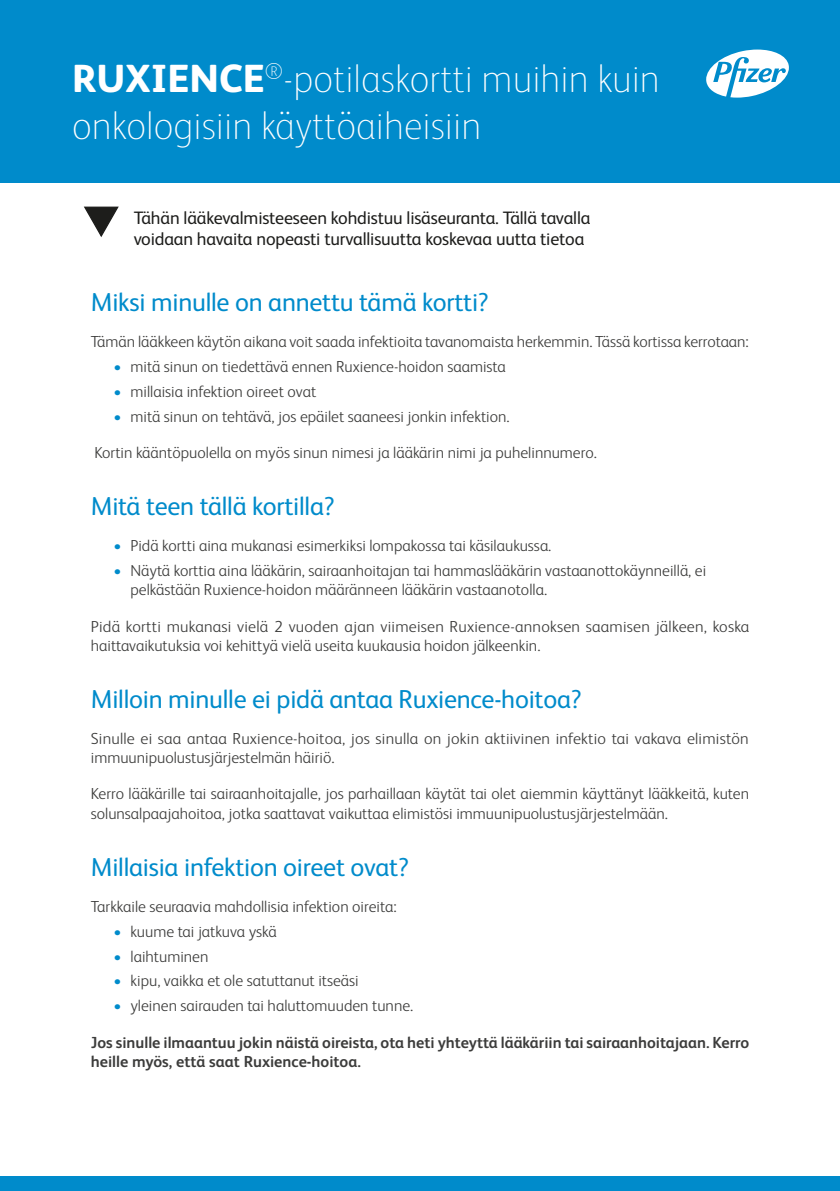
<style>
.page{position:relative;width:840px;height:1191px;background:#fff}
.page>*{position:absolute;margin:0;border:0;box-sizing:border-box;transform-origin:0 0}
.t1{font:100 39.2px/47px "FS Albert";color:#fff}
.t2{font:26px "FS Albert";letter-spacing:-.01em;color:#008bcb}
.t3{font:18px/21.6px "FS Albert";letter-spacing:-.01em;color:#1d1d1b}
.t4{font:300 16px/19.2px "FS Albert";color:#3c3c3b}
.t5{font:700 16px/19.2px "FS Albert";color:#3c3c3b}
.s1{font-weight:800}
.s2{font-weight:400;color:#008bcb}
</style>
<div class="page">
<div style="left:0;top:0;width:839px;height:182px;background:#008bcb"></div>
<svg style="left:706px;top:50px;width:82px;height:48px"></svg>
<div style="left:0;top:1177px;width:839px;height:14px;background:#008bcb"></div>
<svg style="left:83px;top:206px;width:36px;height:31px"></svg>
<h1 class="t1" style="left:72px;top:55px;width:589px"><span class="s1">RUXIENCE</span><sup>®</sup>-potilaskortti muihin kuin onkologisiin käyttöaiheisiin</h1>
<p class="t3" style="left:134px;top:207px;width:458px">Tähän lääkevalmisteeseen kohdistuu lisäseuranta. Tällä tavalla voidaan havaita nopeasti turvallisuutta koskevaa uutta tietoa</p>
<h2 class="t2" style="left:91px;top:287px;width:399px">Miksi minulle on annettu tämä kortti?</h2>
<p class="t4" style="left:91px;top:332px;width:659px">Tämän lääkkeen käytön aikana voit saada infektioita tavanomaista herkemmin. Tässä kortissa kerrotaan:</p>
<p class="t4" style="left:113px;top:357px;width:393px"><span class="s2">•</span> mitä sinun on tiedettävä ennen Ruxience-hoidon saamista</p>
<p class="t4" style="left:113px;top:382px;width:204px"><span class="s2">•</span> millaisia infektion oireet ovat</p>
<p class="t4" style="left:113px;top:407px;width:397px"><span class="s2">•</span> mitä sinun on tehtävä, jos epäilet saaneesi jonkin infektion.</p>
<p class="t4" style="left:94px;top:443px;width:503px">Kortin kääntöpuolella on myös sinun nimesi ja lääkärin nimi ja puhelinnumero.</p>
<h2 class="t2" style="left:91px;top:491px;width:245px">Mitä teen tällä kortilla?</h2>
<p class="t4" style="left:113px;top:536px;width:439px"><span class="s2">•</span> Pidä kortti aina mukanasi esimerkiksi lompakossa tai käsilaukussa.</p>
<p class="t4" style="left:130px;top:561px;width:577px;text-indent:-17px"><span class="s2">•</span> Näytä korttia aina lääkärin, sairaanhoitajan tai hammaslääkärin vastaanottokäynneillä, ei pelkästään Ruxience-hoidon määränneen lääkärin vastaanotolla.</p>
<p class="t4" style="left:91px;top:616px;width:659px">Pidä kortti mukanasi vielä 2 vuoden ajan viimeisen Ruxience-annoksen saamisen jälkeen, koska haittavaikutuksia voi kehittyä vielä useita kuukausia hoidon jälkeenkin.</p>
<h2 class="t2" style="left:91px;top:684px;width:492px">Milloin minulle ei pidä antaa Ruxience-hoitoa?</h2>
<p class="t4" style="left:91px;top:729px;width:659px">Sinulle ei saa antaa Ruxience-hoitoa, jos sinulla on jokin aktiivinen infektio tai vakava elimistön immuunipuolustusjärjestelmän häiriö.</p>
<p class="t4" style="left:91px;top:784px;width:659px">Kerro lääkärille tai sairaanhoitajalle, jos parhaillaan käytät tai olet aiemmin käyttänyt lääkkeitä, kuten solunsalpaajahoitoa, jotka saattavat vaikuttaa elimistösi immuunipuolustusjärjestelmään.</p>
<h2 class="t2" style="left:91px;top:852px;width:319px">Millaisia infektion oireet ovat?</h2>
<p class="t4" style="left:91px;top:896px;width:307px">Tarkkaile seuraavia mahdollisia infektion oireita:</p>
<p class="t4" style="left:113px;top:921px;width:165px"><span class="s2">•</span> kuume tai jatkuva yskä</p>
<p class="t4" style="left:113px;top:946px;width:96px"><span class="s2">•</span> laihtuminen</p>
<p class="t4" style="left:113px;top:971px;width:247px"><span class="s2">•</span> kipu, vaikka et ole satuttanut itseäsi</p>
<p class="t4" style="left:113px;top:996px;width:301px"><span class="s2">•</span> yleinen sairauden tai haluttomuuden tunne.</p>
<p class="t5" style="left:91px;top:1032px;width:659px">Jos sinulle ilmaantuu jokin näistä oireista, ota heti yhteyttä lääkäriin tai sairaanhoitajaan. Kerro heille myös, että saat Ruxience-hoitoa.</p>
</div>
